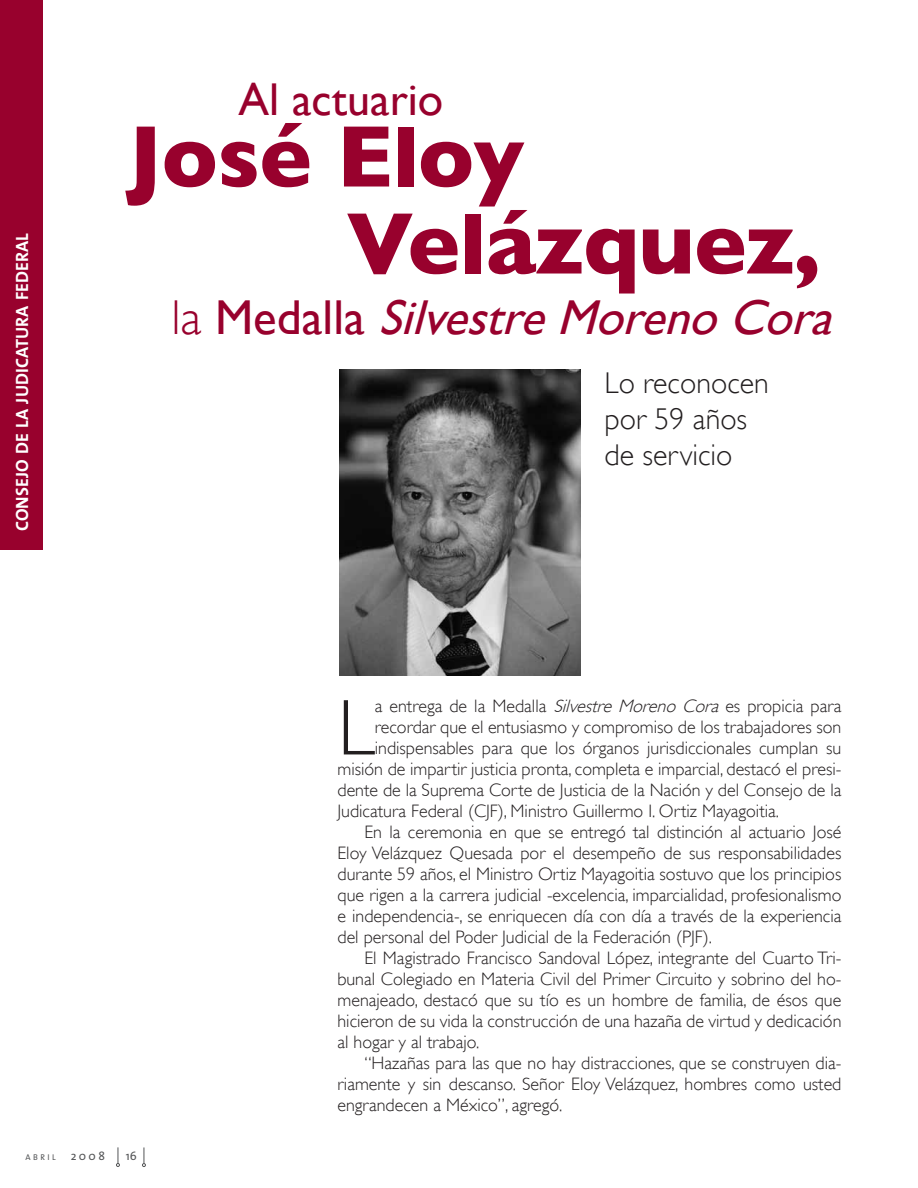
<style>
.page{position:relative;width:918px;height:1188px;background:#fff}
.page>*{position:absolute;margin:0;border:0;box-sizing:border-box;transform-origin:0 0}
.t1{font:700 88.5px/87px "Gill Sans";letter-spacing:-.01em;color:#98012d}
.t2{font:300 79.5px "Gill Sans";color:#231f20}
.t3{font:italic 48.9px "Gill Sans";color:#98012d}
.t4{font:45.9px "Gill Sans";color:#98012d}
.t5{font:300 30px/36px "Gill Sans";color:#231f20}
.t6{font:300 18px "Gill Sans";color:#231f20}
.t7{font:700 17.85px "The Sans";color:#fff}
.t8{font:12px "The Sans";color:#545557}
.t9{font:8.4px "The Sans";letter-spacing:.295em;color:#545557}
.s1{font-weight:300;font-style:normal}
.s2{font-style:normal}
.s3{font-style:italic}
.s4{font-size:12px}
</style>
<div class="page">
<svg style="left:116px;top:1147px;width:4px;height:20px"></svg>
<svg style="left:142px;top:1147px;width:4px;height:20px"></svg>
<div style="left:0;top:0;width:43px;height:550px;background:#98012d"></div>
<img style="left:339px;top:369px;width:242px;height:306px">
<p class="t7" style="left:7px;top:531px;width:299px;rotate:-90deg">consejo de la judicatura federal</p>
<h3 class="t4" style="left:239px;top:72px;width:206px">Al actuario</h3>
<h1 class="t1" style="left:347px;top:113px;width:476px;text-indent:-219px">José Eloy<br>Velázquez,</h1>
<h3 class="t3" style="left:171px;top:289px;width:676px"><span class="s1">l a</span> <span class="s2">M e d a l l a</span> SilvestreMorenoCora</h3>
<h3 class="t5" style="left:605px;top:365px;width:166px">Lo reconocen por 59 años de servicio</h3>
<h2 class="t2" style="left:338px;top:682px;width:39px">L</h2>
<p class="t6" style="left:375px;top:696px;width:468px">a entrega de la Medalla <span class="s3">SilvestreMorenoCora</span>es propicia para</p>
<p class="t6" style="left:375px;top:717px;width:468px">recordar que el entusiasmo y compromiso de los trabajadores son</p>
<p class="t6" style="left:375px;top:738px;width:468px">indispensables para que los órganos jurisdiccionales cumplan su</p>
<p class="t6" style="left:338px;top:759px;width:505px">misión de impartir justicia pronta, completa e imparcial, destacó el presi-</p>
<p class="t6" style="left:338px;top:780px;width:505px">dente de la Suprema Corte de Justicia de la Nación y del Consejo de la</p>
<p class="t6" style="left:338px;top:801px;width:443px">Judicatura Federal (CJF), Ministro Guillermo I. Ortiz Mayagoitia.</p>
<p class="t6" style="left:365px;top:822px;width:478px">En la ceremonia en que se entregó tal distinción al actuario José</p>
<p class="t6" style="left:338px;top:843px;width:505px">Eloy Velázquez Quesada por el desempeño de sus responsabilidades</p>
<p class="t6" style="left:338px;top:864px;width:505px">durante 59 años, el Ministro Ortiz Mayagoitia sostuvo que los principios</p>
<p class="t6" style="left:338px;top:885px;width:505px">que rigen a la carrera judicial -excelencia, imparcialidad, profesionalismo</p>
<p class="t6" style="left:338px;top:906px;width:505px">e independencia-, se enriquecen día con día a través de la experiencia</p>
<p class="t6" style="left:338px;top:927px;width:376px">del personal del Poder Judicial de la Federación (PJF).</p>
<p class="t6" style="left:365px;top:948px;width:478px">El Magistrado Francisco Sandoval López, integrante del Cuarto Tri-</p>
<p class="t6" style="left:338px;top:969px;width:505px">bunal Colegiado en Materia Civil del Primer Circuito y sobrino del ho-</p>
<p class="t6" style="left:338px;top:990px;width:505px">menajeado, destacó que su tío es un hombre de familia, de ésos que</p>
<p class="t6" style="left:338px;top:1011px;width:505px">hicieron de su vida la construcción de una hazaña de virtud y dedicación</p>
<p class="t6" style="left:338px;top:1032px;width:143px">al hogar y al trabajo.</p>
<p class="t6" style="left:365px;top:1053px;width:478px">“Hazañas para las que no hay distracciones, que se construyen dia-</p>
<p class="t6" style="left:338px;top:1074px;width:505px">riamente y sin descanso. Señor Eloy Velázquez, hombres como usted</p>
<p class="t6" style="left:338px;top:1095px;width:226px">engrandecen a México”, agregó.</p>
<p class="t9" style="left:26px;top:1150px;width:81px">abril <span class="s4">2008</span></p>
<p class="t8" style="left:126px;top:1146px;width:13px">16</p>
</div>
